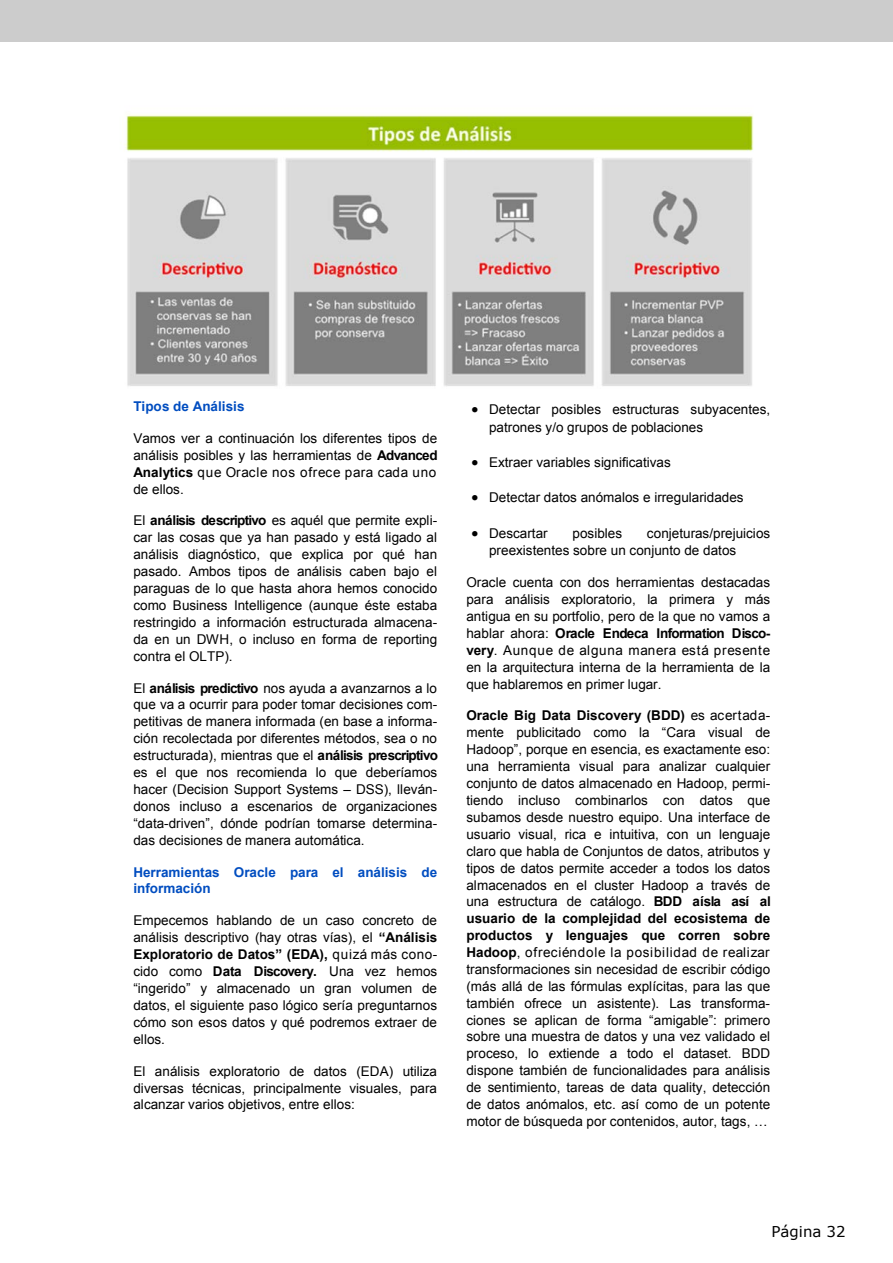
<style>
.page{position:relative;width:893px;height:1263px;background:#fff}
.page>*{position:absolute;margin:0;border:0;box-sizing:border-box;transform-origin:0 0}
.t1{font:15px "Verdana";color:#000}
.t2{font:13.5px/17px "Arial";color:#000;text-align:justify}
.t3{font:13.5px/17px "Arial";color:#004dc0}
</style>
<div class="page">
<img style="left:124px;top:114px;width:630px;height:272px">
<div style="left:0;top:0;width:893px;height:42px;background:#ccc"></div>
<p class="t3" style="left:133px;top:399px;width:113px">Tipos de Análisis</p>
<p class="t2" style="left:133px;top:431px;width:306px">Vamos ver a continuación los diferentes tipos de análisis posibles y las herramientas de Advanced Analytics que Oracle nos ofrece para cada uno de ellos.</p>
<p class="t2" style="left:133px;top:513px;width:305px">El análisis descriptivo es aquél que permite expli&shy;car las cosas que ya han pasado y está ligado al análisis diagnóstico, que explica por qué han pasado. Ambos tipos de análisis caben bajo el paraguas de lo que hasta ahora hemos conocido como Business Intelligence (aunque éste estaba restringido a información estructurada almacena&shy;da en un DWH, o incluso en forma de reporting contra el OLTP).</p>
<p class="t2" style="left:133px;top:680px;width:306px">El análisis predictivo nos ayuda a avanzarnos a lo que va a ocurrir para poder tomar decisiones com&shy;petitivas de manera informada (en base a informa&shy;ción recolectada por diferentes métodos, sea o no estructurada), mientras que el análisis prescriptivo es el que nos recomienda lo que deberíamos hacer (Decision Support Systems – DSS), lleván&shy;donos incluso a escenarios de organizaciones “data-driven”, dónde podrían tomarse determina&shy;das decisiones de manera automática.</p>
<p class="t3" style="left:133px;top:864px;width:305px">Herramientas Oracle para el análisis de información</p>
<p class="t2" style="left:133px;top:913px;width:306px">Empecemos hablando de un caso concreto de análisis descriptivo (hay otras vías), el “Análisis Exploratorio de Datos” (EDA), quizá más cono&shy;cido como Data Discovery. Una vez hemos “ingerido” y almacenado un gran volumen de datos, el siguiente paso lógico sería preguntarnos cómo son esos datos y qué podremos extraer de ellos.</p>
<p class="t2" style="left:133px;top:1064px;width:305px">El análisis exploratorio de datos (EDA) utiliza diversas técnicas, principalmente visuales, para alcanzar varios objetivos, entre ellos:</p>
<p class="t2" style="left:489px;top:402px;width:283px;line-height:17.4px;text-indent:-18px">• Detectar posibles estructuras subyacentes, patrones y/o grupos de poblaciones</p>
<p class="t2" style="left:471px;top:455px;width:201px">• Extraer variables significativas</p>
<p class="t2" style="left:471px;top:490px;width:274px">• Detectar datos anómalos e irregularidades</p>
<p class="t2" style="left:471px;top:526px;width:78px">• Descartar</p>
<p class="t2" style="left:573px;top:526px;width:51px">posibles</p>
<p class="t2" style="left:489px;top:525px;width:283px;line-height:17.4px;text-indent:158px">conjeturas/prejuicios preexistentes sobre un conjunto de datos</p>
<p class="t2" style="left:466px;top:575px;width:305px">Oracle cuenta con dos herramientas destacadas para análisis exploratorio, la primera y más antigua en su portfolio, pero de la que no vamos a hablar ahora: Oracle Endeca Information Disco&shy;very. Aunque de alguna manera está presente en la arquitectura interna de la herramienta de la que hablaremos en primer lugar.</p>
<p class="t2" style="left:466px;top:708px;width:306px">Oracle Big Data Discovery (BDD) es acertada&shy;mente publicitado como la “Cara visual de Hadoop”, porque en esencia, es exactamente eso: una herramienta visual para analizar cualquier conjunto de datos almacenado en Hadoop, permi&shy;tiendo incluso combinarlos con datos que subamos desde nuestro equipo. Una interface de usuario visual, rica e intuitiva, con un lenguaje claro que habla de Conjuntos de datos, atributos y tipos de datos permite acceder a todos los datos almacenados en el cluster Hadoop a través de una estructura de catálogo. BDD aísla así al usuario de la complejidad del ecosistema de productos y lenguajes que corren sobre Hadoop, ofreciéndole la posibilidad de realizar transformaciones sin necesidad de escribir código (más allá de las fórmulas explícitas, para las que también ofrece un asistente). Las transforma&shy;ciones se aplican de forma “amigable”: primero sobre una muestra de datos y una vez validado el proceso, lo extiende a todo el dataset. BDD dispone también de funcionalidades para análisis de sentimiento, tareas de data quality, detección de datos anómalos, etc. así como de un potente motor de búsqueda por contenidos, autor, tags, …</p>
<p class="t1" style="left:771px;top:1226px;width:76px">Página 32</p>
</div>
